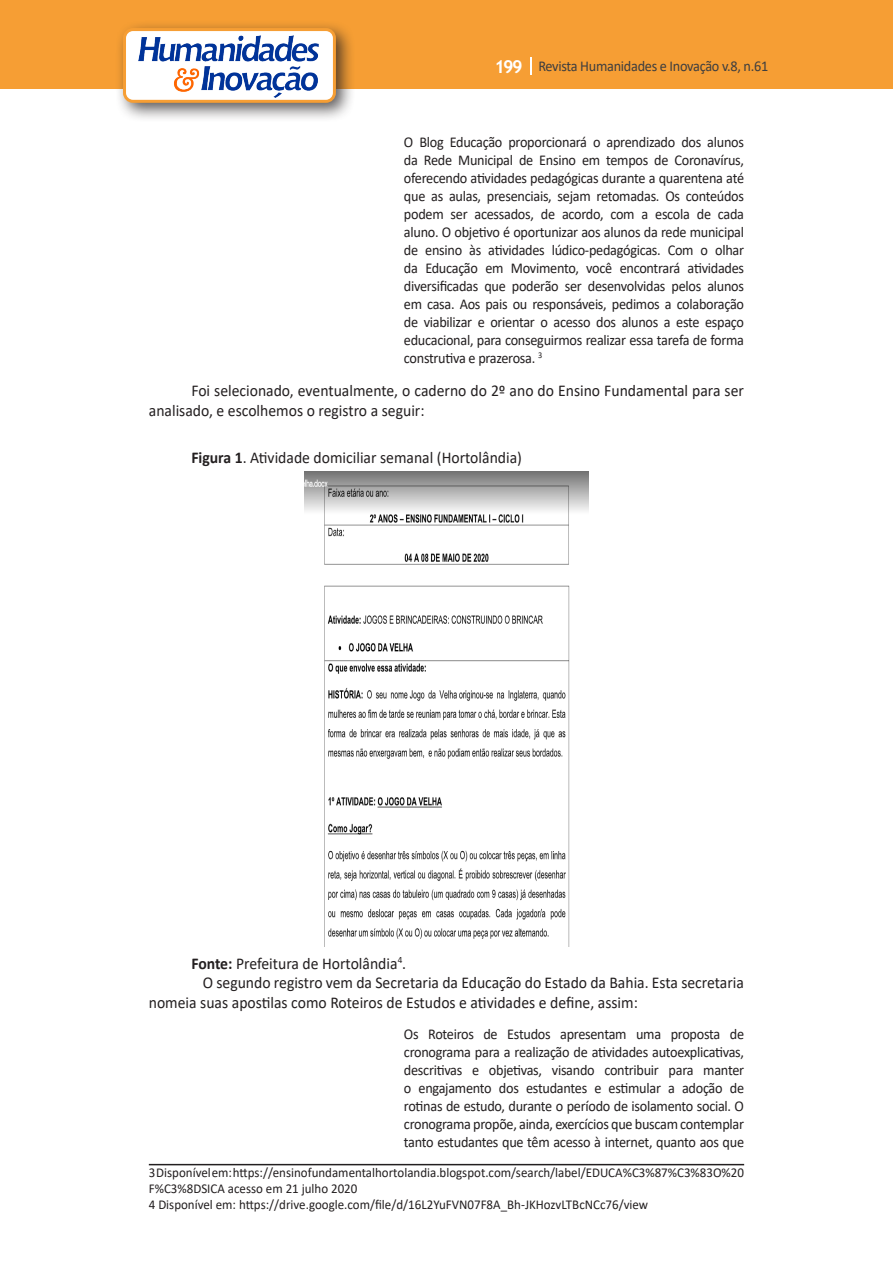
<style>
.page{position:relative;width:893px;height:1263px;background:#fff}
.page>*{position:absolute;margin:0;border:0;box-sizing:border-box;transform-origin:0 0}
.Texto{font:16.5px/19.8px "Calibri";color:#231f20;scale:.95 1}
.citacao{font:15px/18px "Calibri";letter-spacing:-.02em;color:#231f20;text-align:justify;scale:.95 1}
.t1{font:15px "Calibri";letter-spacing:-.02em;color:#3e3e3f;scale:.95 1}
.Rodapé{font:13.5px/16.2px "Calibri";color:#231f20;scale:.96 1}
.s1{font-family:"Trebuchet MS";font-weight:700;font-size:18px;color:#fff}
.s2{font-weight:700}
</style>
<div class="page">
<div style="left:0;top:0;width:893px;height:88px;background:#f69e34"></div>
<svg style="left:530px;top:57px;width:2px;height:18px"></svg>
<div style="left:115px;top:20px;width:241px;height:103px;background:#231f20;opacity:.75"></div>
<div style="left:125px;top:30px;width:209px;height:71px;background:#fff;border-radius:9px"></div>
<img style="left:138px;top:35px;width:181px;height:62px">
<div style="left:123px;top:28px;width:213px;height:75px;border:3px solid #f69e34;border-radius:9px"></div>
<img style="left:304px;top:471px;width:284px;height:476px">
<hr style="left:149px;top:1164px;width:595px;height:1px;background:#231f20">
<p class="t1" style="left:495px;top:56px;width:290px"><span class="s1">199</span> Revista Humanidades e Inovação v.8, n.61</p>
<p class="citacao" style="left:404px;top:133px;width:360px">O Blog Educação proporcionará o aprendizado dos alunos da Rede Municipal de Ensino em tempos de Coronavírus, oferecendo atividades pedagógicas durante a quarentena até que as aulas, presenciais, sejam retomadas. Os conteúdos podem ser acessados, de acordo, com a escola de cada aluno. O objetivo é oportunizar aos alunos da rede municipal de ensino às atividades lúdico-pedagógicas. Com o olhar da Educação em Movimento, você encontrará atividades diversificadas que poderão ser desenvolvidas pelos alunos em casa. Aos pais ou responsáveis, pedimos a colaboração de viabilizar e orientar o acesso dos alunos a este espaço educacional, para conseguirmos realizar essa tarefa de forma construtiva e prazerosa. <sup>3</sup></p>
<p class="Texto" style="left:149px;top:380px;width:628px;text-indent:43px">Foi selecionado, eventualmente, o caderno do 2º ano do Ensino Fundamental para ser analisado, e escolhemos o registro a seguir:</p>
<p class="Texto" style="left:191px;top:447px;width:349px"><span class="s2">Figura 1</span>. Atividade domiciliar semanal (Hortolândia)</p>
<p class="Texto" style="left:191px;top:953px;width:228px"><span class="s2">Fonte:</span> Prefeitura de Hortolândia<sup>4</sup>.</p>
<p class="Texto" style="left:149px;top:972px;width:628px;text-indent:54px">O segundo registro vem da Secretaria da Educação do Estado da Bahia. Esta secretaria nomeia suas apostilas como Roteiros de Estudos e atividades e define, assim:</p>
<p class="citacao" style="left:404px;top:1024px;width:360px">Os Roteiros de Estudos apresentam uma proposta de cronograma para a realização de atividades autoexplicativas, descritivas e objetivas, visando contribuir para manter o engajamento dos estudantes e estimular a adoção de rotinas de estudo, durante o período de isolamento social. O cronograma propõe, ainda, exercícios que buscam contemplar tanto estudantes que têm acesso à internet, quanto aos que</p>
<p class="Rodapé" style="left:149px;top:1164px;width:621px">3 Disponível em: https://ensinofundamentalhortolandia.blogspot.com/search/label/EDUCA%C3%87%C3%83O%20<br>F%C3%8DSICA acesso em 21 julho 2020</p>
<p class="Rodapé" style="left:149px;top:1196px;width:522px">4 Disponível em: https://drive.google.com/file/d/16L2YuFVN07F8A_Bh-JKHozvLTBcNCc76/view</p>
</div>
